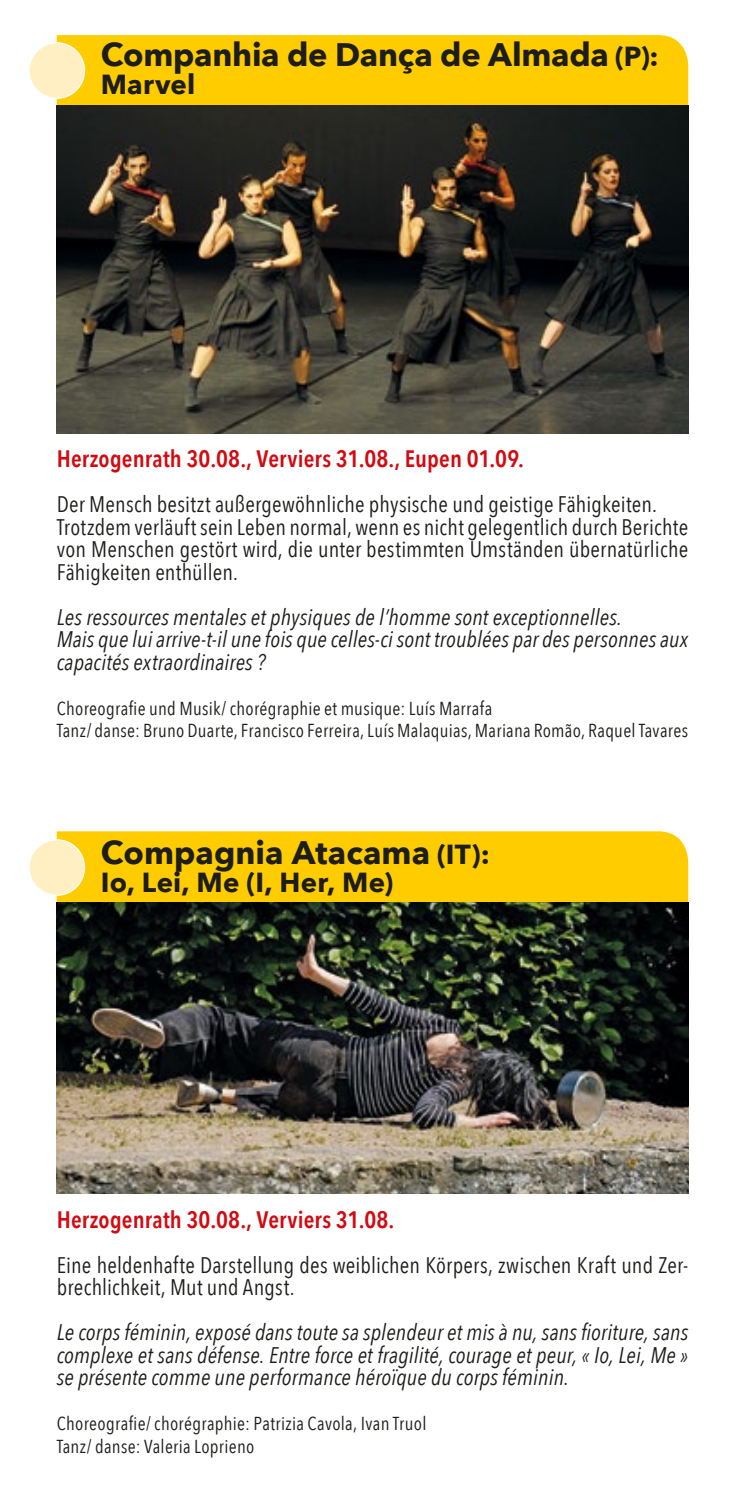
<style>
.page{position:relative;width:745px;height:1489px;background:#fff}
.page>*{position:absolute;margin:0;border:0;box-sizing:border-box;transform-origin:0 0}
.t1{font:700 32.5px "Avenir Next";letter-spacing:-.005em;color:#1d1d1b}
.t2{font:700 27.5px "Avenir Next";letter-spacing:.01em;color:#1d1d1b}
.t3{font:600 23.75px "Avenir Next Condensed";letter-spacing:.005em;color:#d20a11}
.t4{font:italic 22.5px/22.5px "Avenir Next Condensed";letter-spacing:.005em;color:#1d1d1b;text-align:justify}
.t5{font:22.5px/22.5px "Avenir Next Condensed";letter-spacing:.01em;color:#1d1d1b}
.t6{font:18.75px/22.5px "Avenir Next Condensed";letter-spacing:.015em;color:#1d1d1b}
.s1{font-size:27.5px}
</style>
<div class="page">
<div style="left:57px;top:831px;width:630px;height:71px;background:#fc0"></div>
<div style="left:57px;top:35px;width:630px;height:71px;background:#fc0"></div>
<img style="left:57px;top:106px;width:630px;height:328px">
<div style="left:29px;top:43px;width:55px;height:55px;background:#ffefc3;border-radius:50%"></div>
<div style="left:28px;top:42px;width:57px;height:57px;border:1px solid #fff;border-radius:50%"></div>
<div style="left:29px;top:839px;width:55px;height:56px;background:#ffefc3;border-radius:50%"></div>
<div style="left:28px;top:839px;width:57px;height:56px;border:1px solid #fff;border-radius:50%"></div>
<img style="left:57px;top:902px;width:630px;height:291px">
<h1 class="t1" style="left:101px;top:27px;width:559px">Companhia de Dança de Almada <span class="s1">(P):</span></h1>
<p class="t2" style="left:101px;top:60px;width:96px">Marvel</p>
<p class="t3" style="left:57px;top:438px;width:468px">Herzogenrath 30.08., Verviers 31.08., Eupen 01.09.</p>
<p class="t5" style="left:57px;top:492px;width:632px">Der Mensch besitzt außergewöhnliche physische und geistige Fähigkeiten.<br>Trotzdem verläuft sein Leben normal, wenn es nicht gelegentlich durch Berichte von Menschen gestört wird, die unter bestimmten Umständen übernatürliche Fähigkeiten enthüllen.</p>
<p class="t4" style="left:57px;top:605px;width:632px;text-align:left">Les ressources mentales et physiques de l’homme sont exceptionnelles.<br>Mais que lui arrive-t-il une fois que celles-ci sont troublées par des personnes aux capacités extraordinaires ?</p>
<p class="t6" style="left:57px;top:696px;width:632px">Choreografie und Musik/ chorégraphie et musique: Luís Marrafa<br>Tanz/ danse: Bruno Duarte, Francisco Ferreira, Luís Malaquias, Mariana Romão, Raquel Tavares</p>
<h1 class="t1" style="left:101px;top:824px;width:390px">Compagnia Atacama <span class="s1">(IT):</span></h1>
<p class="t2" style="left:101px;top:858px;width:294px">Io, Lei, Me (I, Her, Me)</p>
<p class="t3" style="left:57px;top:1198px;width:339px">Herzogenrath 30.08., Verviers 31.08.</p>
<p class="t5" style="left:57px;top:1252px;width:632px">Eine heldenhafte Darstellung des weiblichen Körpers, zwischen Kraft und Zer&shy;brechlichkeit, Mut und Angst.</p>
<p class="t4" style="left:57px;top:1320px;width:632px">Le corps féminin, exposé dans toute sa splendeur et mis à nu, sans fioriture, sans complexe et sans défense. Entre force et fragilité, courage et peur, « Io, Lei, Me » se présente comme une performance héroïque du corps féminin.</p>
<p class="t6" style="left:57px;top:1411px;width:371px">Choreografie/ chorégraphie: Patrizia Cavola, Ivan Truol<br>Tanz/ danse: Valeria Loprieno</p>
</div>
